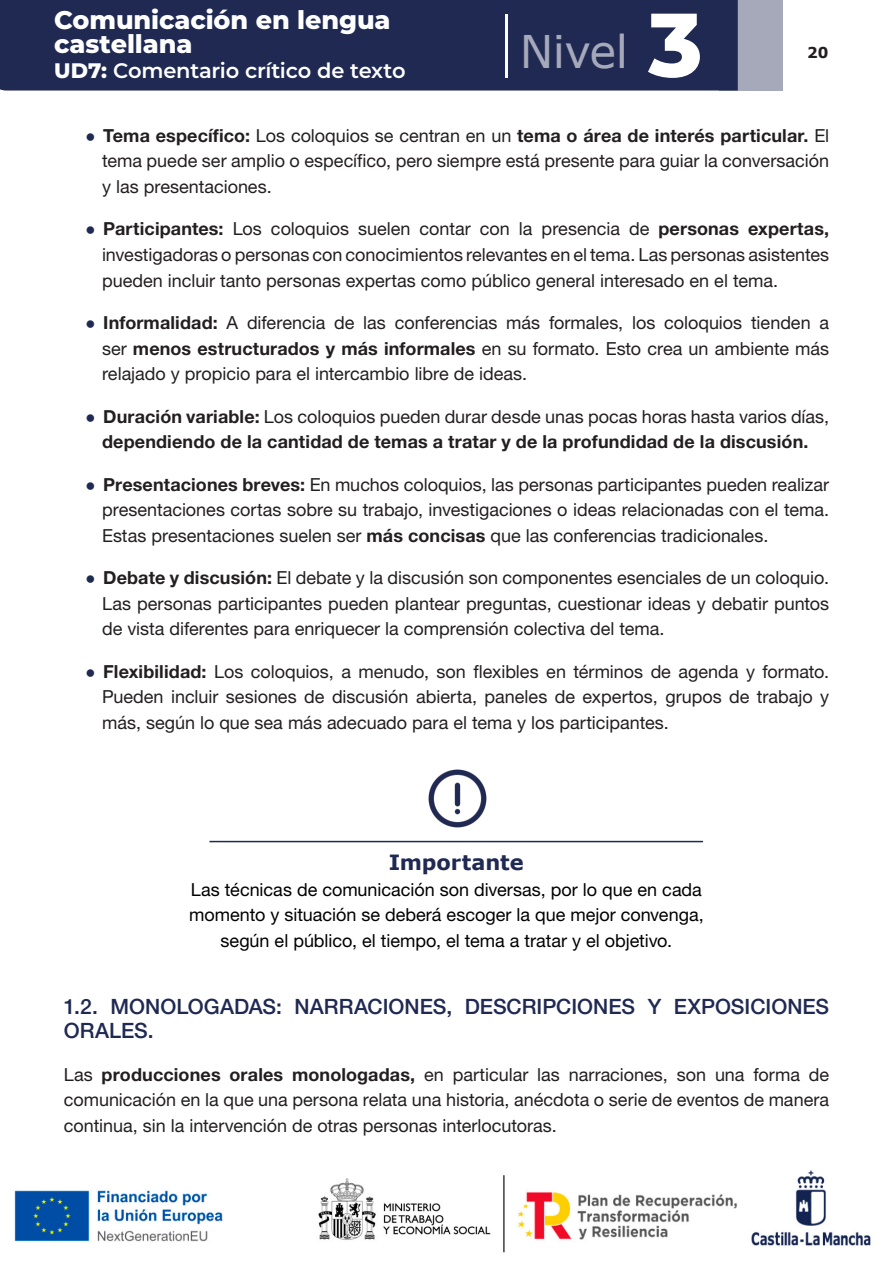
<style>
.page{position:relative;width:893px;height:1263px;background:#fff}
.page>*{position:absolute;margin:0;border:0;box-sizing:border-box;transform-origin:0 0}
.t1{font:45px "Verdana";letter-spacing:-.015em;color:#a5a9ba}
.t2{font:800 25.5px/24px "Montserrat";letter-spacing:-.005em;color:#fff}
._1_1__TITULO{font:500 21px/24px "Helvetica Neue LT";color:#1f2952}
.t3{font:600 21px "Montserrat";letter-spacing:-.01em;color:#fff}
.t4{font:700 21px "Verdana";letter-spacing:-.005em;color:#1f2952}
.t5{font:18px/25.5px "Helvetica Neue LT 55 Rm";color:#231f20;text-align:justify}
.t6{font:18px/25.5px "Helvetica Neue LT 55 Rm";color:#000;text-align:center}
.t7{font:18px/25.5px "Helvetica Neue LT 75 Bd";letter-spacing:.01em;color:#231f20;text-align:center}
.t8{font:700 15px "Verdana";color:#231f20}
.s1{font-weight:800}
.s2{font-family:"Montserrat";font-weight:800;font-size:90px;color:#fff}
.s3{font-family:"Verdana";font-weight:700;font-size:15px;color:#1f2952}
.s4{font-family:"Helvetica Neue LT 75 Bd"}
.s5{font-family:"Helvetica Neue LT 55 Rm"}
</style>
<div class="page">
<div style="left:719px;top:0;width:63px;height:91px;background:#a5a9ba"></div>
<div style="left:0;top:0;width:738px;height:91px;background:#1f2952"></div>
<hr style="left:505px;top:14px;width:2px;height:64px;background:#fff">
<img style="left:14px;top:1170px;width:857px;height:83px">
<img style="left:428px;top:769px;width:59px;height:59px">
<hr style="left:209px;top:841px;width:494px;height:1px;background:#1f2952">
<h2 class="t2" style="left:54px;top:7px;width:338px">Comunicación en lengua castellana</h2>
<p class="t3" style="left:54px;top:56px;width:353px"><span class="s1">UD7:</span> Comentario crítico de texto</p>
<h1 class="t1" style="left:520px;top:20px;width:184px">Nivel <span class="s2">3</span></h1>
<p class="t8" style="left:807px;top:42px;width:23px">20</p>
<p class="t5" style="left:102px;top:122px;width:729px;text-indent:-17px"><span class="s3">•</span> <span class="s4">Tema específico:</span> Los coloquios se centran en un <span class="s4">tema o área de interés particular.</span> El tema puede ser amplio o específico, pero siempre está presente para guiar la conversación y las presentaciones.</p>
<p class="t5" style="left:102px;top:216px;width:729px;text-indent:-17px"><span class="s3">•</span> <span class="s4">Participantes:</span> Los coloquios suelen contar con la presencia de <span class="s4">personas expertas, </span>investigadoras o personas con conocimientos relevantes en el tema. Las personas asistentes pueden incluir tanto personas expertas como público general interesado en el tema.</p>
<p class="t5" style="left:102px;top:309px;width:729px;text-indent:-17px"><span class="s3">•</span> <span class="s4">Informalidad:</span> A diferencia de las conferencias más formales, los coloquios tienden a ser <span class="s4">menos estructurados y más informales</span> en su formato. Esto crea un ambiente más relajado y propicio para el intercambio libre de ideas.</p>
<p class="t7" style="left:85px;top:403px;width:746px"><span class="s3">•</span> Duración variable: <span class="s5">Los coloquios pueden durar desde unas pocas horas hasta varios días, </span>dependiendo de la cantidad de temas a tratar y de la profundidad de la discusión.</p>
<p class="t5" style="left:102px;top:471px;width:729px;text-indent:-17px"><span class="s3">•</span> <span class="s4">Presentaciones breves:</span> En muchos coloquios, las personas participantes pueden realizar presentaciones cortas sobre su trabajo, investigaciones o ideas relacionadas con el tema.<br>Estas presentaciones suelen ser <span class="s4">más concisas</span> que las conferencias tradicionales.</p>
<p class="t5" style="left:102px;top:564px;width:729px;text-indent:-17px"><span class="s3">•</span> <span class="s4">Debate y discusión:</span> El debate y la discusión son componentes esenciales de un coloquio.<br>Las personas participantes pueden plantear preguntas, cuestionar ideas y debatir puntos de vista diferentes para enriquecer la comprensión colectiva del tema.</p>
<p class="t5" style="left:102px;top:658px;width:729px;text-indent:-17px"><span class="s3">•</span> <span class="s4">Flexibilidad:</span> Los coloquios, a menudo, son flexibles en términos de agenda y formato.<br>Pueden incluir sesiones de discusión abierta, paneles de expertos, grupos de trabajo y más, según lo que sea más adecuado para el tema y los participantes.</p>
<p class="t4" style="left:389px;top:847px;width:136px">Importante</p>
<p class="t6" style="left:189px;top:876px;width:516px">Las técnicas de comunicación son diversas, por lo que en cada momento y situación se deberá escoger la que mejor convenga, según el público, el tiempo, el tema a tratar y el objetivo.</p>
<p class="_1_1__TITULO" style="left:64px;top:994px;width:767px">1.2. MONOLOGADAS: NARRACIONES, DESCRIPCIONES Y EXPOSICIONES<br>ORALES.</p>
<p class="t5" style="left:64px;top:1061px;width:767px">Las <span class="s4">producciones orales monologadas,</span> en particular las narraciones, son una forma de comunicación en la que una persona relata una historia, anécdota o serie de eventos de manera continua, sin la intervención de otras personas interlocutoras.</p>
</div>
